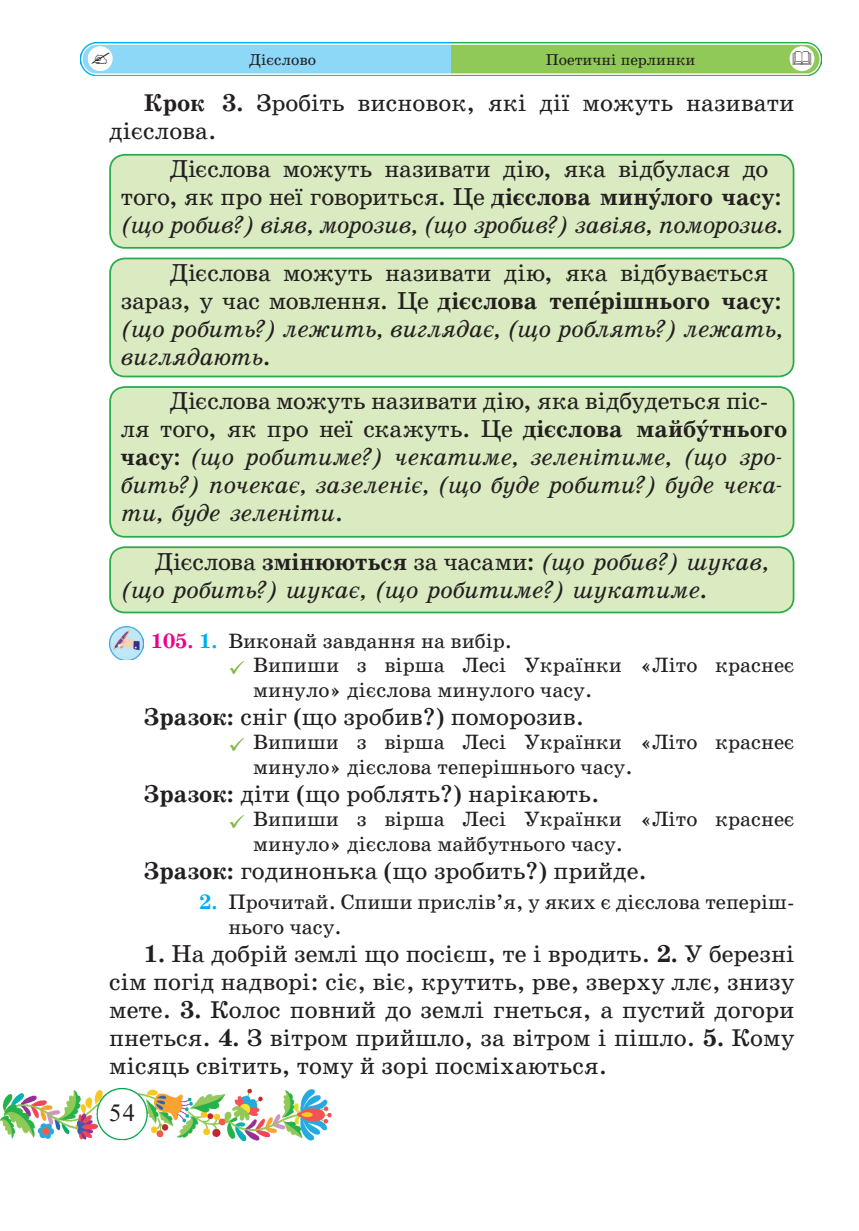
<style>
.page{position:relative;width:859px;height:1231px;background:#fff}
.page>*{position:absolute;margin:0;border:0;box-sizing:border-box;transform-origin:0 0}
.t1{font:24.5px/28px "School Book AC";color:#231f20}
.t2{font:italic 24.5px/28px "School Book AC";letter-spacing:-.015em;color:#231f20}
.t3{font:24.5px "Times New Roman";color:#231f20}
.t4{font:21px/24.5px "School Book AC";color:#231f20}
.t5{font:15.75px "School Book AC";color:#231f20}
.s1{font-weight:700}
.s2{font-style:italic}
.s3{font-style:normal}
.s4{font-weight:700;font-style:normal}
.s5{font-weight:700;color:#ed028c}
.s6{font-weight:700;color:#00aeef}
.s7{color:#80ba41}
</style>
<div class="page">
<img style="left:0;top:1088px;width:331px;height:51px">
<img style="left:80px;top:42px;width:741px;height:34px">
<div style="left:88px;top:46px;width:25px;height:25px;background:#fff;border-radius:50%"></div>
<div style="left:789px;top:46px;width:25px;height:25px;background:#fff;border-radius:50%"></div>
<img style="left:109px;top:626px;width:34px;height:33px">
<div style="left:110px;top:155px;width:683px;height:93px;background:#daeac1;border-radius:15px"></div>
<div style="left:109px;top:154px;width:685px;height:95px;border:2px solid #29ab4a;border-radius:15px"></div>
<svg style="left:655px;top:188px;width:5px;height:4px"></svg>
<div style="left:110px;top:258px;width:683px;height:118px;background:#daeac1;border-radius:15px"></div>
<div style="left:109px;top:257px;width:685px;height:120px;border:2px solid #29ab4a;border-radius:15px"></div>
<svg style="left:594px;top:291px;width:5px;height:4px"></svg>
<div style="left:110px;top:387px;width:683px;height:149px;background:#daeac1;border-radius:15px"></div>
<div style="left:109px;top:386px;width:685px;height:151px;border:2px solid #29ab4a;border-radius:15px"></div>
<svg style="left:702px;top:419px;width:5px;height:4px"></svg>
<div style="left:110px;top:547px;width:683px;height:65px;background:#daeac1;border-radius:15px"></div>
<div style="left:109px;top:546px;width:685px;height:67px;border:2px solid #29ab4a;border-radius:15px"></div>
<p class="t5" style="left:249px;top:51px;width:68px">Дієслово</p>
<p class="t5" style="left:545px;top:51px;width:151px">Поетичні перлинки</p>
<p class="t1" style="left:109px;top:89px;width:686px;text-indent:35px"><span class="s1">Крок 3.</span> Зробіть висновок, які дії можуть називати дієслова.</p>
<p class="t1" style="left:121px;top:155px;width:662px;text-indent:49px">Дієслова можуть називати дію, яка відбулася до того, як про неї говориться. Це <span class="s1">дієслова минулого часу</span>: <span class="s2">(що робив?) віяв, морозив, (що зробив?) завіяв, поморозив.</span></p>
<p class="t1" style="left:121px;top:259px;width:662px;text-indent:49px">Дієслова можуть називати дію, яка відбувається зараз, у час мовлення. Це <span class="s1">дієслова теперішнього часу</span>: <span class="s2">(що робить?) лежить, виглядає, (що роблять?) лежать, виглядають</span>.</p>
<p class="t2" style="left:121px;top:387px;width:667px;text-indent:49px"><span class="s3">Дієслова можуть називати дію, яка відбудеться піс&shy;ля того, як про неї скажуть. Це</span> <span class="s4">дієслова майбутнього часу</span><span class="s3">:</span> (що робитиме?) чекатиме, зеленітиме, (що зро&shy;бить?) почекає, зазеленіє, (що буде робити?) буде чека&shy;ти, буде зеленіти<span class="s3">.</span></p>
<p class="t2" style="left:121px;top:547px;width:648px;text-indent:34px"><span class="s3">Дієслова</span> <span class="s4">змінюються</span> <span class="s3">за часами:</span> (що робив?) шукав, (що робить?) шукає, (що робитиме?) шукатиме<span class="s3">.</span></p>
<p class="t4" style="left:151px;top:628px;width:363px"><span class="s5">105.</span> <span class="s6">1.</span> Виконай завдання на вибір.</p>
<p class="t4" style="left:253px;top:653px;width:542px;text-indent:-25px"><span class="s7">✓</span> Випиши з вірша Лесі Українки «Літо краснеє минуло» дієслова минулого часу.</p>
<p class="t1" style="left:144px;top:702px;width:442px"><span class="s1">Зразок:</span> сніг (що зробив?) поморозив.</p>
<p class="t4" style="left:253px;top:730px;width:542px;text-indent:-25px"><span class="s7">✓</span> Випиши з вірша Лесі Українки «Літо краснеє минуло» дієслова теперішнього часу.</p>
<p class="t1" style="left:144px;top:779px;width:457px"><span class="s1">Зразок:</span> діти (що роблять?) нарікають.</p>
<p class="t4" style="left:253px;top:807px;width:542px;text-indent:-25px"><span class="s7">✓</span> Випиши з вірша Лесі Українки «Літо краснеє минуло» дієслова майбутнього часу.</p>
<p class="t1" style="left:144px;top:856px;width:504px"><span class="s1">Зразок:</span> годинонька (що зробить?) прийде.</p>
<p class="t4" style="left:228px;top:890px;width:567px;text-indent:-29px"><span class="s6">2.</span> Прочитай. Спиши прислів’я, у яких є дієслова теперіш&shy;нього часу.</p>
<p class="t1" style="left:109px;top:939px;width:686px;text-align:justify;text-indent:35px"><span class="s1">1.</span> На добрій землі що посієш, те і вродить. <span class="s1">2.</span> У березні сім погід надворі: сіє, віє, крутить, рве, зверху ллє, знизу мете. <span class="s1">3.</span> Колос повний до землі гнеться, а пустий догори пнеться. <span class="s1">4.</span> З вітром прийшло, за вітром і пішло. <span class="s1">5.</span> Кому місяць світить, тому й зорі посміхаються.</p>
<p class="t3" style="left:109px;top:1095px;width:27px">54</p>
</div>
